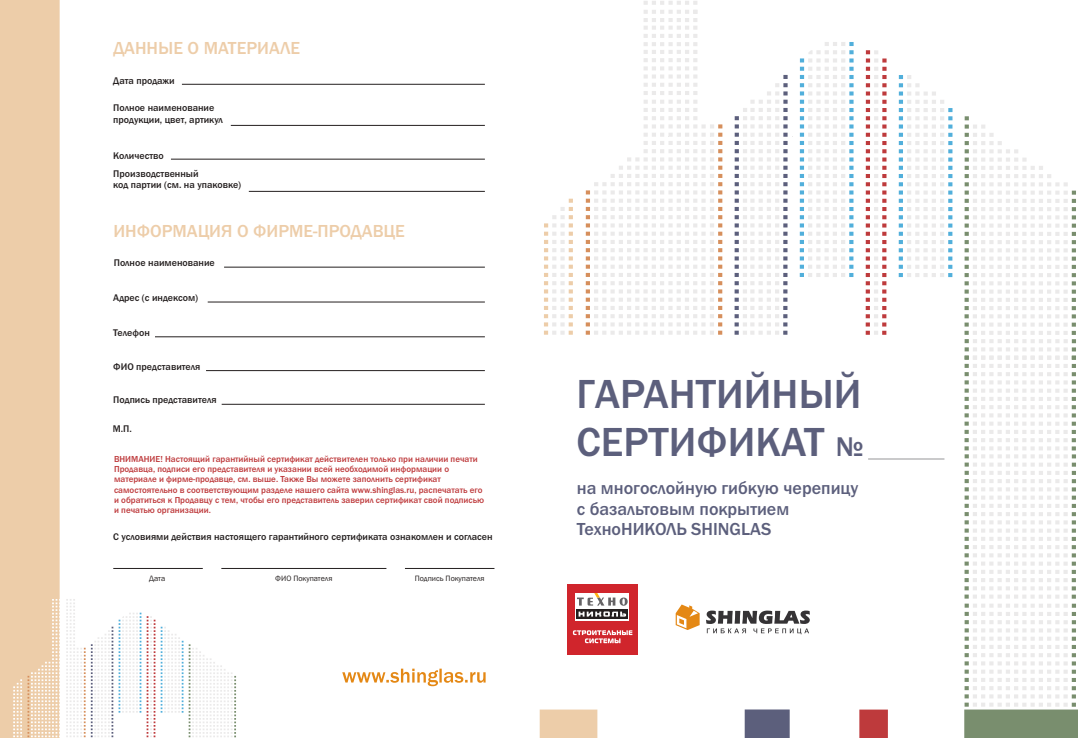
<style>
.page{position:relative;width:1078px;height:738px;background:#fff}
.page>*{position:absolute;margin:0;border:0;box-sizing:border-box;transform-origin:0 0}
.t1{font:500 42px/47.6px "Franklin Gothic";color:#5c5f7c}
.t2{font:500 18px/20.4px "Franklin Gothic";color:#5c5f7c}
.t3{font:500 18px "Franklin Gothic";color:#edcda9}
.t4{font:500 10px/11.3px "Franklin Gothic";color:#241f1f}
.t5{font:500 9px/10.2px "Franklin Gothic";color:#be3a3c}
.t6{font:8px "Franklin Gothic";color:#241f1f}
.s1{font-size:28px}
</style>
<div class="page">
<div style="left:539px;top:709px;width:58px;height:28px;background:#edcda9"></div>
<div style="left:744px;top:709px;width:45px;height:28px;background:#5c5f7c"></div>
<div style="left:859px;top:709px;width:28px;height:28px;background:#be3a3c"></div>
<div style="left:0;top:0;width:60px;height:737px;background:#edcda9"></div>
<svg style="left:342px;top:668px;width:143px;height:17px"></svg>
<svg style="left:161px;top:626px;width:22px;height:86px"></svg>
<svg style="left:189px;top:644px;width:47px;height:92px"></svg>
<svg style="left:13px;top:598px;width:142px;height:138px"></svg>
<hr style="left:182px;top:84px;width:303px;height:1px;background:#241f1f">
<hr style="left:231px;top:125px;width:254px;height:1px;background:#241f1f">
<hr style="left:171px;top:159px;width:314px;height:1px;background:#241f1f">
<hr style="left:249px;top:191px;width:236px;height:1px;background:#241f1f">
<hr style="left:221px;top:567px;width:165px;height:1px;background:#241f1f">
<hr style="left:224px;top:267px;width:261px;height:1px;background:#241f1f">
<hr style="left:208px;top:301px;width:277px;height:1px;background:#241f1f">
<hr style="left:155px;top:336px;width:330px;height:1px;background:#241f1f">
<hr style="left:206px;top:370px;width:279px;height:1px;background:#241f1f">
<hr style="left:222px;top:403px;width:263px;height:1px;background:#241f1f">
<hr style="left:113px;top:567px;width:90px;height:1px;background:#241f1f">
<hr style="left:405px;top:567px;width:89px;height:1px;background:#241f1f">
<div style="left:567px;top:583px;width:70px;height:71px;background:#d0252c"></div>
<svg style="left:575px;top:593px;width:54px;height:27px"></svg>
<svg style="left:576px;top:609px;width:51px;height:9px"></svg>
<svg style="left:578px;top:611px;width:48px;height:5px"></svg>
<svg style="left:577px;top:593px;width:50px;height:12px"></svg>
<svg style="left:572px;top:630px;width:60px;height:14px"></svg>
<svg style="left:675px;top:604px;width:24px;height:25px"></svg>
<svg style="left:706px;top:610px;width:103px;height:23px"></svg>
<hr style="left:867px;top:458px;width:77px;height:1px;background:#969698">
<div style="left:964px;top:709px;width:113px;height:28px;background:#798e6e"></div>
<svg style="left:898px;top:75px;width:54px;height:202px"></svg>
<svg style="left:865px;top:50px;width:21px;height:284px"></svg>
<svg style="left:734px;top:75px;width:53px;height:259px"></svg>
<svg style="left:544px;top:198px;width:29px;height:136px"></svg>
<svg style="left:799px;top:42px;width:54px;height:235px"></svg>
<svg style="left:964px;top:116px;width:111px;height:590px"></svg>
<svg style="left:585px;top:1px;width:137px;height:333px"></svg>
<h2 class="t3" style="left:113px;top:42px;width:188px">ДАННЫЕ О МАТЕРИАЛЕ</h2>
<p class="t4" style="left:113px;top:75px;width:63px">Дата продажи</p>
<p class="t4" style="left:113px;top:103px;width:111px">Полное наименование продукции, цвет, артикул</p>
<p class="t4" style="left:113px;top:147px;width:87px;line-height:18.3px">Количество<br>Производственный</p>
<p class="t4" style="left:113px;top:180px;width:129px">код партии (см. на упаковке)</p>
<h2 class="t3" style="left:113px;top:224px;width:293px">ИНФОРМАЦИЯ О ФИРМЕ-ПРОДАВЦЕ</h2>
<p class="t4" style="left:114px;top:258px;width:102px">Полное наименование</p>
<p class="t4" style="left:113px;top:292px;width:86px">Адрес (с индексом)</p>
<p class="t4" style="left:113px;top:327px;width:38px">Телефон</p>
<p class="t4" style="left:113px;top:361px;width:89px">ФИО представителя</p>
<p class="t4" style="left:113px;top:395px;width:105px">Подпись представителя</p>
<p class="t4" style="left:113px;top:423px;width:21px">М.П.</p>
<p class="t5" style="left:114px;top:454px;width:371px">ВНИМАНИЕ! Настоящий гарантийный сертификат действителен только при наличии печати Продавца, подписи его представителя и указании всей необходимой информации о материале и фирме-продавце, см. выше. Также Вы можете заполнить сертификат самостоятельно в соответствующим разделе нашего сайта www.shinglas.ru, распечатать его и обратиться к Продавцу с тем, чтобы его представитель заверил сертификат свой подписью и печатью организации.</p>
<p class="t4" style="left:113px;top:531px;width:381px">С условиями действия настоящего гарантийного сертификата ознакомлен и согласен</p>
<p class="t6" style="left:149px;top:575px;width:18px">Дата</p>
<p class="t6" style="left:275px;top:575px;width:59px">ФИО Покупателя</p>
<p class="t6" style="left:414px;top:575px;width:71px">Подпись Покупателя</p>
<h1 class="t1" style="left:576px;top:373px;width:289px">ГАРАНТИЙНЫЙ<br>СЕРТИФИКАТ <span class="s1">№</span></h1>
<h2 class="t2" style="left:576px;top:479px;width:283px">на многослойную гибкую черепицу с базальтовым покрытием<br>ТехноНИКОЛЬ SHINGLAS</h2>
</div>
